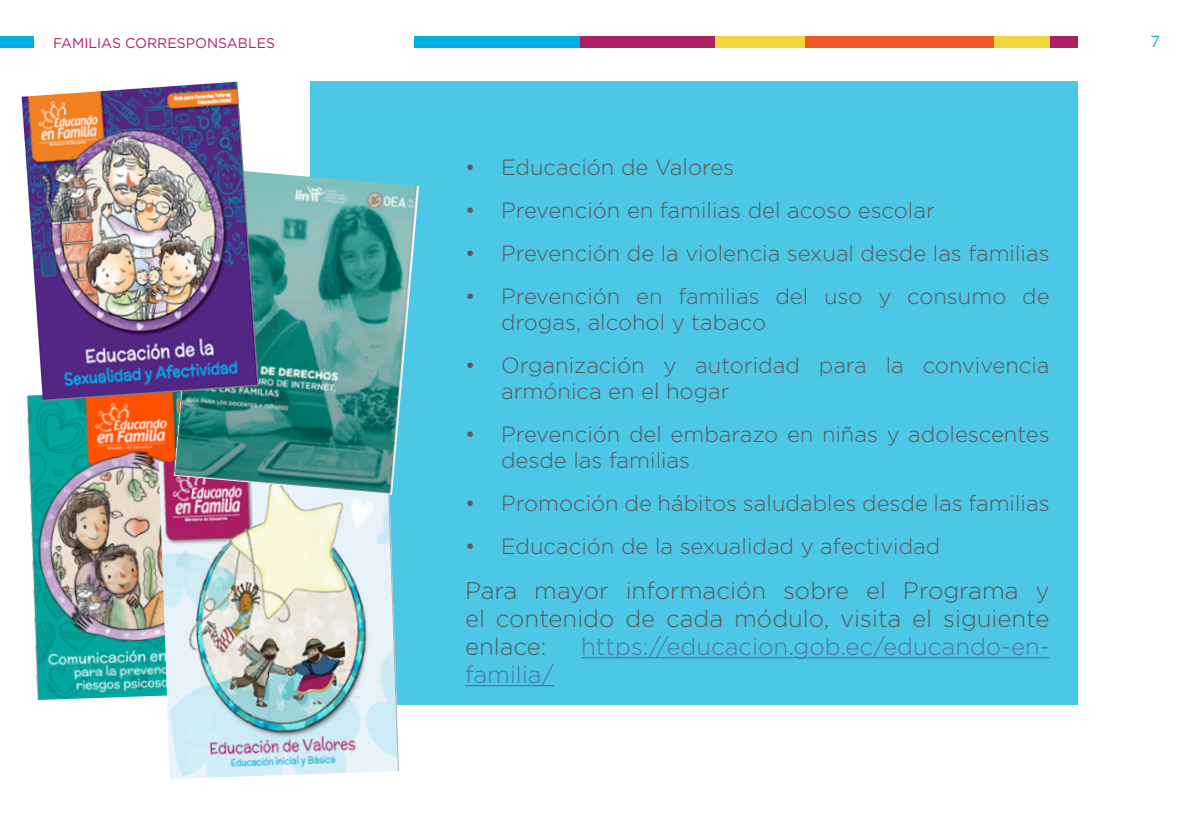
<style>
.page{position:relative;width:1191px;height:840px;background:#fff}
.page>*{position:absolute;margin:0;border:0;box-sizing:border-box;transform-origin:0 0}
.t1{font:300 24px/28px "Gotham";color:#58595b;text-align:justify}
.t2{font:300 24px "Gotham";color:#4f73ad}
.t3{font:300 22px/26px "Gotham";color:#58595b}
.t4{font:16px "Gotham";color:#00b0e0}
.t5{font:14px "Gotham";color:#ab1f63}
</style>
<div class="page">
<div style="left:553px;top:36px;width:524px;height:12px;background:#ab1f63"></div>
<div style="left:715px;top:36px;width:334px;height:12px;background:#f2d63d"></div>
<div style="left:805px;top:36px;width:189px;height:12px;background:#f05724"></div>
<div style="left:414px;top:36px;width:165px;height:12px;background:#00b0e0"></div>
<div style="left:0;top:36px;width:33px;height:12px;background:#00b0e0"></div>
<div style="left:310px;top:82px;width:767px;height:622px;background:#4cc7e6"></div>
<hr style="left:581px;top:656px;width:468px;height:2px;background:#4f73ad">
<hr style="left:465px;top:684px;width:89px;height:2px;background:#4f73ad">
<img style="left:27px;top:401px;width:147px;height:298px">
<img style="left:159px;top:454px;width:240px;height:324px">
<img style="left:174px;top:172px;width:245px;height:322px">
<img style="left:22px;top:82px;width:237px;height:319px">
<p class="t5" style="left:53px;top:34px;width:223px">FAMILIAS CORRESPONSABLES</p>
<p class="t4" style="left:1150px;top:32px;width:11px">7</p>
<p class="t3" style="left:465px;top:153px;width:271px">• Educación de Valores</p>
<p class="t3" style="left:465px;top:196px;width:471px">• Prevención en familias del acoso escolar</p>
<p class="t3" style="left:465px;top:239px;width:586px">• Prevención de la violencia sexual desde las familias</p>
<p class="t3" style="left:501px;top:282px;width:550px;text-indent:-36px">• Prevención en familias del uso y consumo de drogas, alcohol y tabaco</p>
<p class="t3" style="left:501px;top:351px;width:550px;text-indent:-36px">• Organización y autoridad para la convivencia armónica en el hogar</p>
<p class="t3" style="left:501px;top:420px;width:550px;text-indent:-36px">• Prevención del embarazo en niñas y adolescentes desde las familias</p>
<p class="t3" style="left:465px;top:489px;width:586px">• Promoción de hábitos saludables desde las familias</p>
<p class="t3" style="left:465px;top:532px;width:477px">• Educación de la sexualidad y afectividad</p>
<p class="t1" style="left:465px;top:575px;width:586px">Para mayor información sobre el Programa y el contenido de cada módulo, visita el siguiente enlace:</p>
<p class="t2" style="left:581px;top:631px;width:470px">https://educacion.gob.ec/educando-en-</p>
<p class="t2" style="left:465px;top:659px;width:90px">familia/</p>
</div>
